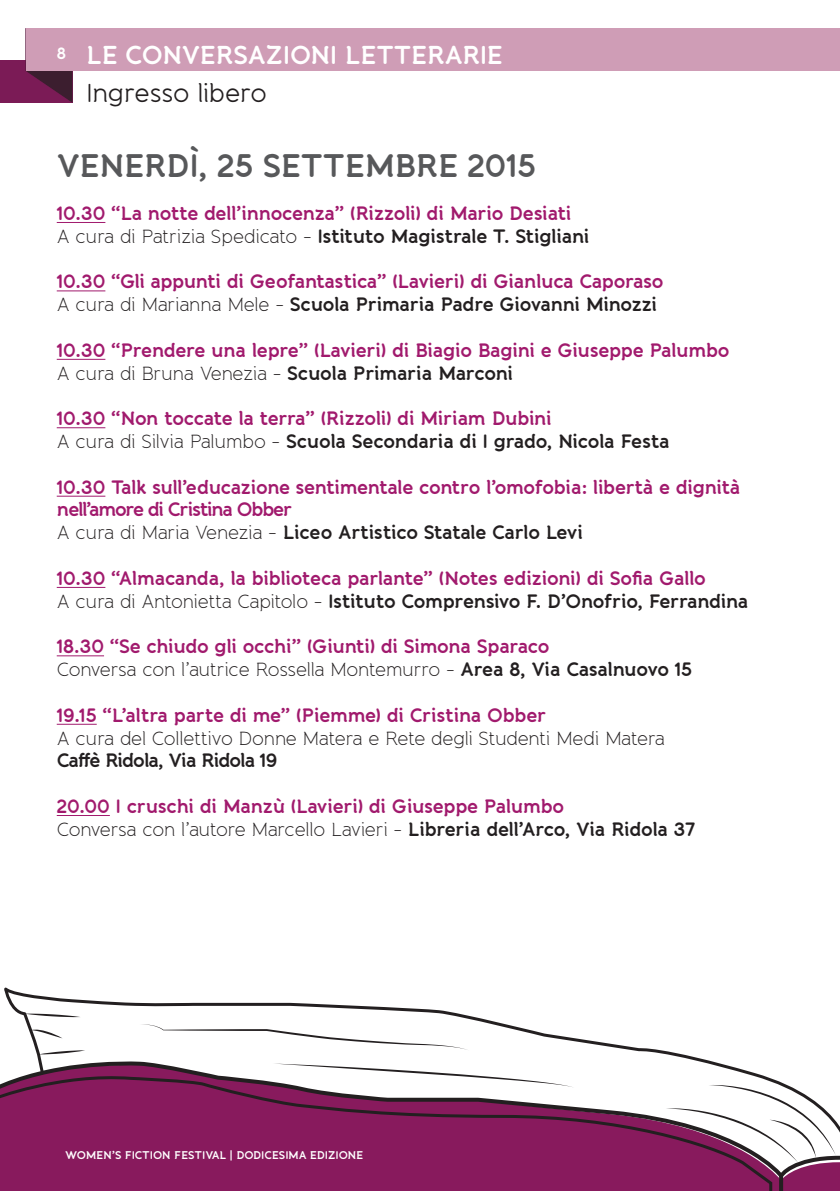
<style>
.page{position:relative;width:840px;height:1191px;background:#fff}
.page>*{position:absolute;margin:0;border:0;box-sizing:border-box;transform-origin:0 0}
.t1{font:700 32px "Banda";letter-spacing:-.01em;color:#57585a}
.t2{font:26px "Banda";letter-spacing:-.01em;color:#231f20}
.t3{font:700 25.4px "Banda";letter-spacing:-.015em;color:#fff}
.t4{font:700 19px/22.8px "Banda";letter-spacing:-.02em;color:#a11a6d}
.t5{font:300 19px "Banda";letter-spacing:-.015em;color:#231f20}
.t6{font:700 19px "Banda";letter-spacing:-.05em;color:#231f20}
.t7{font:700 16px "Banda";color:#fff}
.t8{font:700 11px "Banda";letter-spacing:-.01em;color:#fff}
.s1{font-weight:300;color:#231f20}
.s2{color:#231f20}
</style>
<div class="page">
<div style="left:0;top:60px;width:72px;height:43px;background:#7b1b56"></div>
<div style="left:0;top:1083px;width:665px;height:108px;background:#881a5d"></div>
<svg style="left:3px;top:989px;width:782px;height:171px"></svg>
<svg style="left:25px;top:1013px;width:55px;height:4px"></svg>
<svg style="left:31px;top:1029px;width:31px;height:9px"></svg>
<svg style="left:38px;top:1050px;width:47px;height:4px"></svg>
<svg style="left:140px;top:1024px;width:328px;height:26px"></svg>
<svg style="left:272px;top:1063px;width:302px;height:24px"></svg>
<svg style="left:665px;top:1084px;width:174px;height:107px"></svg>
<svg style="left:26px;top:71px;width:46px;height:31px"></svg>
<div style="left:26px;top:28px;width:813px;height:43px;background:#cf9db6"></div>
<hr style="left:57px;top:222px;width:48px;height:1px;background:#a11a6d">
<hr style="left:57px;top:290px;width:48px;height:1px;background:#a11a6d">
<hr style="left:57px;top:359px;width:48px;height:1px;background:#a11a6d">
<hr style="left:57px;top:427px;width:48px;height:1px;background:#a11a6d">
<hr style="left:57px;top:496px;width:48px;height:1px;background:#a11a6d">
<hr style="left:57px;top:587px;width:48px;height:1px;background:#a11a6d">
<hr style="left:57px;top:655px;width:47px;height:1px;background:#a11a6d">
<hr style="left:57px;top:724px;width:40px;height:1px;background:#a11a6d">
<hr style="left:57px;top:815px;width:53px;height:1px;background:#a11a6d">
<p class="t7" style="left:57px;top:43px;width:11px">8</p>
<h3 class="t3" style="left:86px;top:39px;width:417px">LE CONVERSAZIONI LETTERARIE</h3>
<h2 class="t2" style="left:86px;top:77px;width:182px">Ingresso libero</h2>
<h1 class="t1" style="left:57px;top:146px;width:480px">VENERDÌ, 25 SETTEMBRE 2015</h1>
<p class="t4" style="left:57px;top:202px;width:534px">10.30 “La notte dell’innocenza” (Rizzoli) di Mario Desiati<br><span class="s1">A cura di Patrizia Spedicato -</span> <span class="s2">Istituto Magistrale T. Stigliani</span></p>
<p class="t4" style="left:57px;top:270px;width:608px">10.30 “Gli appunti di Geofantastica” (Lavieri) di Gianluca Caporaso<br><span class="s1">A cura di Marianna Mele -</span> <span class="s2">Scuola Primaria Padre Giovanni Minozzi</span></p>
<p class="t4" style="left:57px;top:338px;width:674px">10.30 “Prendere una lepre” (Lavieri) di Biagio Bagini e Giuseppe Palumbo<br><span class="s1">A cura di Bruna Venezia -</span> <span class="s2">Scuola Primaria Marconi</span></p>
<p class="t4" style="left:57px;top:407px;width:614px">10.30 “Non toccate la terra” (Rizzoli) di Miriam Dubini<br><span class="s1">A cura di Silvia Palumbo -</span> <span class="s2">Scuola Secondaria di I grado, Nicola Festa</span></p>
<p class="t4" style="left:57px;top:475px;width:684px">10.30 Talk sull’educazione sentimentale contro l’omofobia: libertà e dignità nell’amore di Cristina Obber<br><span class="s1">A cura di Maria Venezia -</span> <span class="s2">Liceo Artistico Statale Carlo Levi</span></p>
<p class="t4" style="left:57px;top:566px;width:693px">10.30 “Almacanda, la biblioteca parlante” (Notes edizioni) di Sofia Gallo<br><span class="s1">A cura di Antonietta Capitolo -</span> <span class="s2">Istituto Comprensivo F. D’Onofrio, Ferrandina</span></p>
<p class="t4" style="left:57px;top:635px;width:636px">18.30 “Se chiudo gli occhi” (Giunti) di Simona Sparaco<br><span class="s1">Conversa con l’autrice Rossella Montemurro -</span> <span class="s2">Area 8, Via Casalnuovo 15</span></p>
<p class="t4" style="left:57px;top:703px;width:490px">19.15 “L’altra parte di me” (Piemme) di Cristina Obber</p>
<p class="t5" style="left:57px;top:726px;width:609px">A cura del Collettivo Donne Matera e Rete degli Studenti Medi Matera</p>
<p class="t6" style="left:57px;top:748px;width:222px">Caffè Ridola, Via Ridola 19</p>
<p class="t4" style="left:57px;top:794px;width:640px">20.00 I cruschi di Manzù (Lavieri) di Giuseppe Palumbo<br><span class="s1">Conversa con l’autore Marcello Lavieri -</span> <span class="s2">Libreria dell’Arco, Via Ridola 37</span></p>
<p class="t8" style="left:65px;top:1148px;width:299px">WOMEN’S FICTION FESTIVAL | DODICESIMA EDIZIONE</p>
</div>
